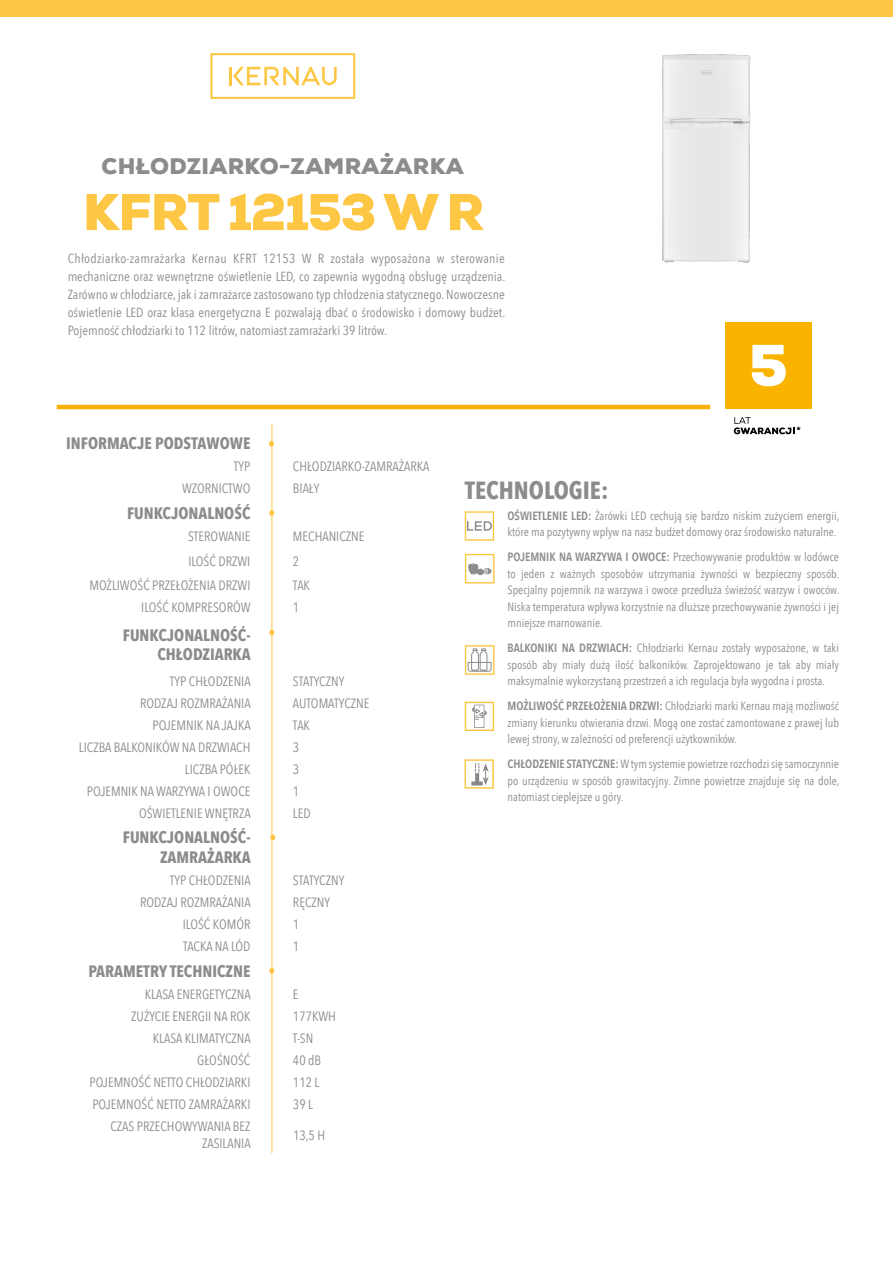
<style>
.page{position:relative;width:893px;height:1263px;background:#fff}
.page>*{position:absolute;margin:0;border:0;box-sizing:border-box;transform-origin:0 0}
.t1{font:900 51.6px "Nexa";letter-spacing:-.03em;color:#fdc643}
.t2{font:700 24.75px "Avenir Next Condensed";color:#8c8c8b}
.t3{font:900 22.5px "Nexa";letter-spacing:.015em;color:#8c8c8b}
.t4{font:700 16.5px/19.8px "Avenir Next Condensed";color:#8c8c8b;text-align:right}
.t5{font:13.5px/16.2px "Avenir Next Condensed";color:#8c8c8b;text-align:right}
.t6{font:13.2px/18px "Avenir Next Condensed";color:#8c8c8b;text-align:justify}
.t7{font:12px/16.5px "Avenir Next Condensed";color:#8c8c8b;text-align:justify}
.t8{font:900 9px "Avenir LT Std";color:#000}
.s1{font-weight:600}
</style>
<div class="page">
<div style="left:725px;top:322px;width:87px;height:87px;background:#fab400"></div>
<svg style="left:734px;top:417px;width:60px;height:17px"></svg>
<svg style="left:752px;top:345px;width:34px;height:41px"></svg>
<div style="left:0;top:0;width:893px;height:16px;background:#fdc643"></div>
<hr style="left:272px;top:424px;width:1px;height:729px;background:#fdc643">
<svg style="left:269px;top:630px;width:5px;height:5px"></svg>
<svg style="left:269px;top:510px;width:5px;height:6px"></svg>
<svg style="left:270px;top:834px;width:5px;height:6px"></svg>
<hr style="left:57px;top:405px;width:653px;height:4px;background:#f9b009">
<svg style="left:210px;top:53px;width:145px;height:46px"></svg>
<hr style="left:229px;top:67px;width:3px;height:18px;background:#fdc643">
<svg style="left:269px;top:968px;width:5px;height:5px"></svg>
<svg style="left:465px;top:554px;width:29px;height:29px"></svg>
<svg style="left:465px;top:511px;width:29px;height:30px"></svg>
<img style="left:662px;top:54px;width:89px;height:209px">
<svg style="left:269px;top:441px;width:5px;height:5px"></svg>
<svg style="left:465px;top:645px;width:29px;height:144px"></svg>
<h3 class="t3" style="left:102px;top:151px;width:364px">CHŁODZIARKO-ZAMRAŻARKA</h3>
<h1 class="t1" style="left:83px;top:179px;width:403px">KFRT 12153 W R</h1>
<p class="t6" style="left:68px;top:248px;width:439px">Chłodziarko-zamrażarka Kernau KFRT 12153 W R została wyposażona w sterowanie mechaniczne oraz wewnętrzne oświetlenie LED, co zapewnia wygodną obsługę urządzenia.<br>Zarówno w chłodziarce, jak i zamrażarce zastosowano typ chłodzenia statycznego. Nowoczesne oświetlenie LED oraz klasa energetyczna E pozwalają dbać o środowisko i domowy budżet.<br>Pojemność chłodziarki to 112 litrów, natomiast zamrażarki 39 litrów.</p>
<p class="t8" style="left:797px;top:424px;width:6px">*</p>
<h3 class="t4" style="left:66px;top:433px;width:186px">INFORMACJE PODSTAWOWE</h3>
<p class="t5" style="left:234px;top:457px;width:18px">TYP</p>
<p class="t5" style="left:293px;top:457px;width:138px">CHŁODZIARKO-ZAMRAŻARKA</p>
<p class="t5" style="left:182px;top:479px;width:70px">WZORNICTWO</p>
<p class="t5" style="left:293px;top:479px;width:28px">BIAŁY</p>
<h3 class="t4" style="left:127px;top:503px;width:125px">FUNKCJONALNOŚĆ</h3>
<p class="t5" style="left:188px;top:528px;width:64px">STEROWANIE</p>
<p class="t5" style="left:293px;top:528px;width:73px">MECHANICZNE</p>
<p class="t5" style="left:188px;top:552px;width:64px">ILOŚĆ DRZWI</p>
<p class="t5" style="left:293px;top:552px;width:8px">2</p>
<p class="t5" style="left:90px;top:576px;width:162px">MOŻLIWOŚĆ PRZEŁOŻENIA DRZWI</p>
<p class="t5" style="left:293px;top:576px;width:19px">TAK</p>
<p class="t5" style="left:141px;top:598px;width:111px">ILOŚĆ KOMPRESORÓW</p>
<p class="t5" style="left:293px;top:598px;width:8px">1</p>
<h3 class="t4" style="left:123px;top:625px;width:129px">FUNKCJONALNOŚĆ-<br>CHŁODZIARKA</h3>
<p class="t5" style="left:170px;top:672px;width:82px">TYP CHŁODZENIA</p>
<p class="t5" style="left:293px;top:672px;width:53px">STATYCZNY</p>
<p class="t5" style="left:140px;top:694px;width:112px">RODZAJ ROZMRAŻANIA</p>
<p class="t5" style="left:293px;top:694px;width:78px">AUTOMATYCZNE</p>
<p class="t5" style="left:152px;top:716px;width:100px">POJEMNIK NA JAJKA</p>
<p class="t5" style="left:293px;top:716px;width:19px">TAK</p>
<p class="t5" style="left:79px;top:738px;width:173px">LICZBA BALKONIKÓW NA DRZWIACH</p>
<p class="t5" style="left:293px;top:738px;width:8px">3</p>
<p class="t5" style="left:185px;top:760px;width:67px">LICZBA PÓŁEK</p>
<p class="t5" style="left:293px;top:760px;width:8px">3</p>
<p class="t5" style="left:87px;top:782px;width:165px">POJEMNIK NA WARZYWA I OWOCE</p>
<p class="t5" style="left:293px;top:782px;width:8px">1</p>
<p class="t5" style="left:139px;top:804px;width:113px">OŚWIETLENIE WNĘTRZA</p>
<p class="t5" style="left:293px;top:804px;width:19px">LED</p>
<h3 class="t4" style="left:123px;top:827px;width:129px">FUNKCJONALNOŚĆ-<br>ZAMRAŻARKA</h3>
<p class="t5" style="left:170px;top:871px;width:82px">TYP CHŁODZENIA</p>
<p class="t5" style="left:293px;top:871px;width:53px">STATYCZNY</p>
<p class="t5" style="left:140px;top:893px;width:112px">RODZAJ ROZMRAŻANIA</p>
<p class="t5" style="left:293px;top:893px;width:39px">RĘCZNY</p>
<p class="t5" style="left:183px;top:915px;width:69px">ILOŚĆ KOMÓR</p>
<p class="t5" style="left:293px;top:915px;width:8px">1</p>
<p class="t5" style="left:183px;top:937px;width:69px">TACKA NA LÓD</p>
<p class="t5" style="left:293px;top:937px;width:8px">1</p>
<h3 class="t4" style="left:88px;top:961px;width:164px">PARAMETRY TECHNICZNE</h3>
<p class="t5" style="left:145px;top:986px;width:107px">KLASA ENERGETYCZNA</p>
<p class="t5" style="left:293px;top:986px;width:7px">E</p>
<p class="t5" style="left:131px;top:1008px;width:121px">ZUŻYCIE ENERGII NA ROK</p>
<p class="t5" style="left:293px;top:1008px;width:44px">177KWH</p>
<p class="t5" style="left:153px;top:1030px;width:99px">KLASA KLIMATYCZNA</p>
<p class="t5" style="left:293px;top:1030px;width:22px">T-SN</p>
<p class="t5" style="left:197px;top:1052px;width:55px">GŁOŚNOŚĆ</p>
<p class="t5" style="left:293px;top:1052px;width:30px">40 dB</p>
<p class="t5" style="left:89px;top:1074px;width:162px">POJEMNOŚĆ NETTO CHŁODZIARKI</p>
<p class="t5" style="left:293px;top:1074px;width:28px">112 L</p>
<p class="t5" style="left:92px;top:1096px;width:160px">POJEMNOŚĆ NETTO ZAMRAŻARKI</p>
<p class="t5" style="left:293px;top:1096px;width:22px">39 L</p>
<p class="t5" style="left:110px;top:1118px;width:142px">CZAS PRZECHOWYWANIA BEZ<br>ZASILANIA</p>
<p class="t5" style="left:293px;top:1126px;width:34px">13,5 H</p>
<h2 class="t2" style="left:465px;top:475px;width:145px">TECHNOLOGIE:</h2>
<p class="t7" style="left:507px;top:506px;width:333px"><span class="s1">OŚWIETLENIE LED:</span> Żarówki LED cechują się bardzo niskim zużyciem energii, które ma pozytywny wpływ na nasz budżet domowy oraz środowisko naturalne.</p>
<p class="t7" style="left:507px;top:548px;width:333px"><span class="s1">POJEMNIK NA WARZYWA I OWOCE:</span> Przechowywanie produktów w lodówce to jeden z ważnych sposobów utrzymania żywności w bezpieczny sposób.<br>Specjalny pojemnik na warzywa i owoce przedłuża świeżość warzyw i owoców.<br>Niska temperatura wpływa korzystnie na dłuższe przechowywanie żywności i jej mniejsze marnowanie.</p>
<p class="t7" style="left:507px;top:639px;width:333px"><span class="s1">BALKONIKI NA DRZWIACH:</span> Chłodziarki Kernau zostały wyposażone, w taki sposób aby miały dużą ilość balkoników. Zaprojektowano je tak aby miały maksymalnie wykorzystaną przestrzeń a ich regulacja była wygodna i prosta.</p>
<p class="t7" style="left:507px;top:697px;width:333px"><span class="s1">MOŻLIWOŚĆ PRZEŁOŻENIA DRZWI:</span> Chłodziarki marki Kernau mają możliwość zmiany kierunku otwierania drzwi. Mogą one zostać zamontowane z prawej lub lewej strony, w zależności od preferencji użytkowników.</p>
<p class="t7" style="left:507px;top:755px;width:333px"><span class="s1">CHŁODZENIE STATYCZNE:</span> W tym systemie powietrze rozchodzi się samoczynnie po urządzeniu w sposób grawitacyjny. Zimne powietrze znajduje się na dole, natomiast cieplejsze u góry.</p>
</div>
